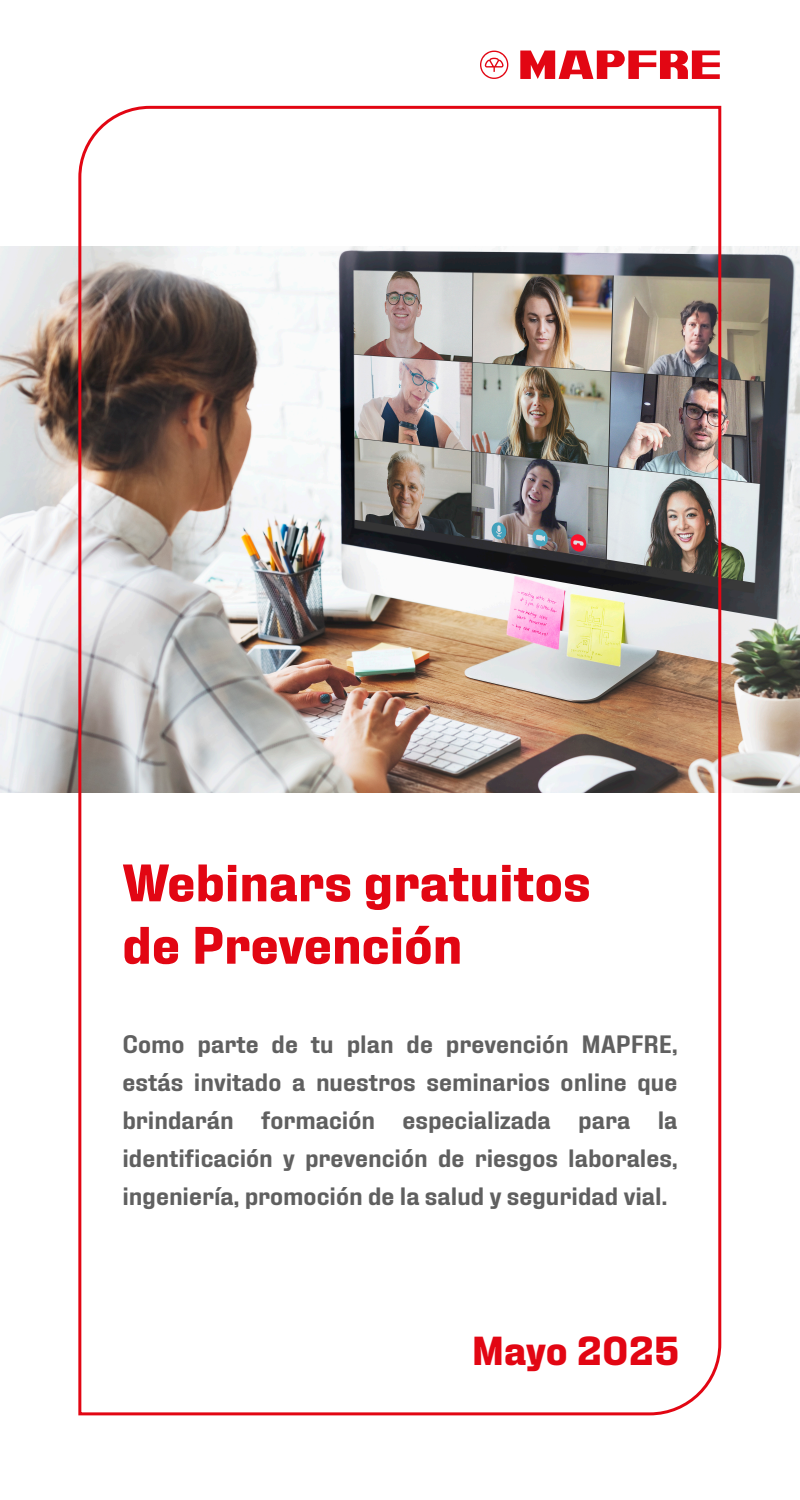
<style>
.page{position:relative;width:800px;height:1500px;background:#fff}
.page>*{position:absolute;margin:0;border:0;box-sizing:border-box;transform-origin:0 0}
.t1{font:700 52px/62.4px "Fixture";color:#e20613}
.t2{font:700 40px "Fixture";letter-spacing:-.005em;color:#e20613}
.t3{font:600 25px/38px "Fixture";color:#606060;text-align:justify}
</style>
<div class="page">
<img style="left:0;top:246px;width:800px;height:547px">
<svg style="left:480px;top:51px;width:28px;height:28px"></svg>
<svg style="left:520px;top:51px;width:200px;height:28px"></svg>
<img style="left:77px;top:105px;width:646px;height:1311px">
<h1 class="t1" style="left:122px;top:853px;width:470px">Webinars gratuitos de Prevención</h1>
<p class="t3" style="left:122px;top:1026px;width:557px">Como parte de tu plan de prevención MAPFRE, estás invitado a nuestros seminarios online que brindarán formación especializada para la identificación y prevención de riesgos laborales, ingeniería, promoción de la salud y seguridad vial.</p>
<h2 class="t2" style="left:472px;top:1326px;width:209px">Mayo 2025</h2>
</div>
